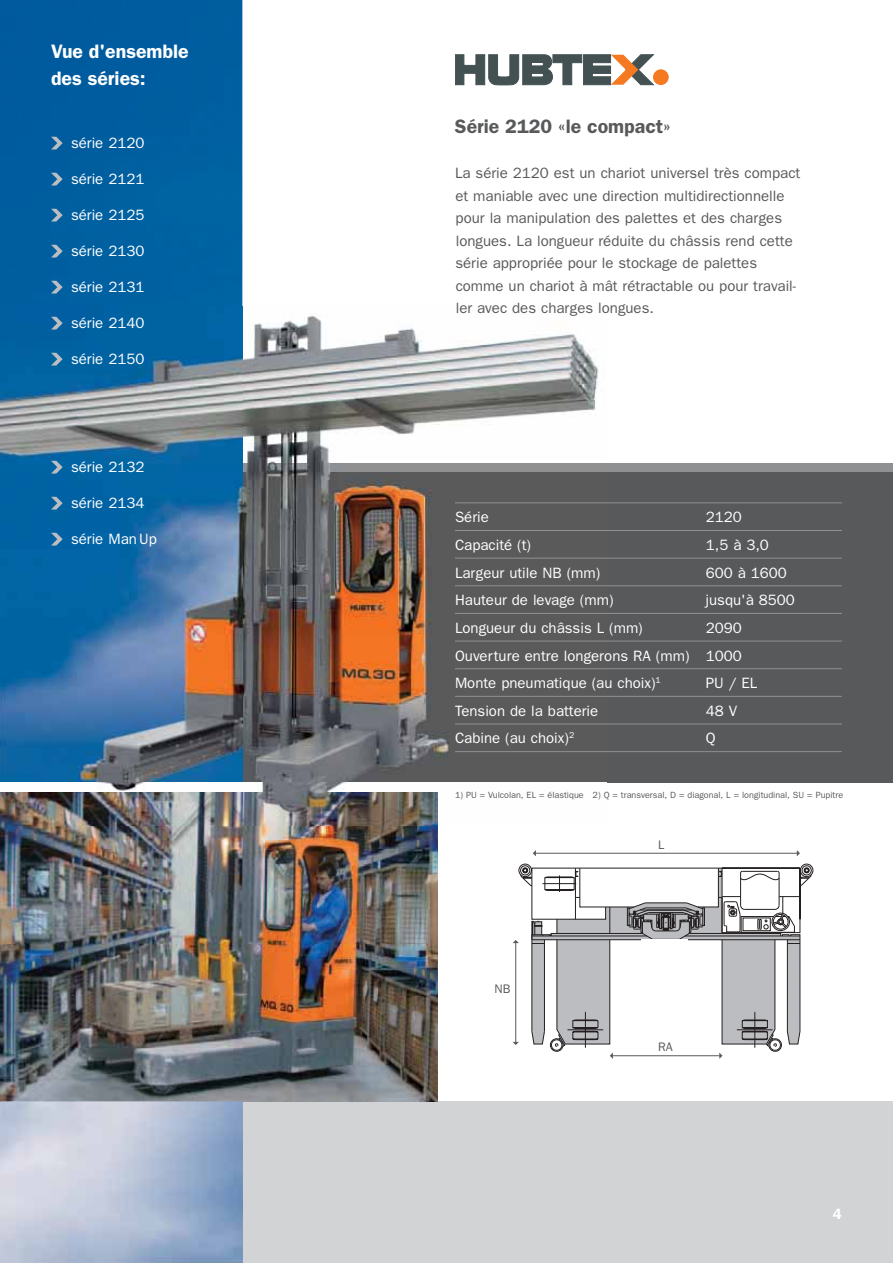
<style>
.page{position:relative;width:893px;height:1263px;background:#fff}
.page>*{position:absolute;margin:0;border:0;box-sizing:border-box;transform-origin:0 0}
.t1{font:600 19.5px/27px "Franklin Gothic";color:#fff}
.t2{font:600 19.5px "Franklin Gothic";color:#58595b}
.t3{font:15px/27.6px "Franklin Gothic";color:#fff;text-align:justify}
.t4{font:15px/22.5px "Franklin Gothic";color:#58595b}
.t5{font:600 15px "Franklin Gothic";color:#fff}
.t6{font:12.45px "Franklin Gothic";color:#58595b}
.t7{font:9px "Franklin Gothic";color:#58595b}
</style>
<div class="page">
<div style="left:0;top:1101px;width:893px;height:162px;background:#d1d3d4"></div>
<div style="left:0;top:472px;width:893px;height:310px;background:#58595b"></div>
<div style="left:653px;top:69px;width:16px;height:16px;background:#f47920;border-radius:50%"></div>
<svg style="left:455px;top:55px;width:199px;height:30px"></svg>
<div style="left:0;top:0;width:242px;height:306px;background:#005d9f"></div>
<img style="left:0;top:1101px;width:242px;height:162px">
<img style="left:0;top:792px;width:438px;height:309px">
<img style="left:242px;top:306px;width:357px;height:519px">
<img style="left:242px;top:463px;width:364px;height:319px">
<img style="left:0;top:306px;width:242px;height:477px">
<img style="left:103px;top:783px;width:496px;height:8px">
<hr style="left:535px;top:853px;width:262px;height:1px;background:#58595b">
<svg style="left:533px;top:850px;width:3px;height:6px"></svg>
<svg style="left:797px;top:850px;width:3px;height:6px"></svg>
<svg style="left:513px;top:863px;width:301px;height:196px"></svg>
<svg style="left:51px;top:137px;width:12px;height:12px"></svg>
<svg style="left:51px;top:173px;width:12px;height:12px"></svg>
<svg style="left:51px;top:209px;width:12px;height:12px"></svg>
<svg style="left:51px;top:245px;width:12px;height:12px"></svg>
<svg style="left:51px;top:281px;width:12px;height:12px"></svg>
<svg style="left:51px;top:317px;width:12px;height:12px"></svg>
<svg style="left:51px;top:353px;width:12px;height:12px"></svg>
<svg style="left:51px;top:461px;width:12px;height:12px"></svg>
<svg style="left:51px;top:497px;width:12px;height:12px"></svg>
<svg style="left:51px;top:533px;width:12px;height:12px"></svg>
<hr style="left:455px;top:530px;width:251px;height:1px;background:#8e9092">
<hr style="left:455px;top:558px;width:251px;height:1px;background:#8e9092">
<hr style="left:455px;top:585px;width:251px;height:1px;background:#8e9092">
<hr style="left:455px;top:613px;width:251px;height:1px;background:#8e9092">
<hr style="left:455px;top:641px;width:251px;height:1px;background:#8e9092">
<hr style="left:455px;top:668px;width:251px;height:1px;background:#8e9092">
<hr style="left:455px;top:696px;width:251px;height:1px;background:#8e9092">
<hr style="left:455px;top:724px;width:251px;height:1px;background:#8e9092">
<hr style="left:455px;top:751px;width:251px;height:1px;background:#8e9092">
<hr style="left:455px;top:502px;width:387px;height:1px;background:#8e9092">
<hr style="left:706px;top:530px;width:136px;height:1px;background:#8e9092">
<hr style="left:706px;top:558px;width:136px;height:1px;background:#8e9092">
<hr style="left:706px;top:585px;width:136px;height:1px;background:#8e9092">
<hr style="left:706px;top:613px;width:136px;height:1px;background:#8e9092">
<hr style="left:706px;top:641px;width:136px;height:1px;background:#8e9092">
<hr style="left:706px;top:668px;width:136px;height:1px;background:#8e9092">
<hr style="left:706px;top:696px;width:136px;height:1px;background:#8e9092">
<hr style="left:706px;top:724px;width:136px;height:1px;background:#8e9092">
<hr style="left:706px;top:751px;width:136px;height:1px;background:#8e9092">
<h1 class="t1" style="left:51px;top:40px;width:139px">Vue d'ensemble des séries:</h1>
<p class="t3" style="left:71px;top:131px;width:75px">série 2120</p>
<p class="t3" style="left:71px;top:167px;width:75px">série 2121</p>
<p class="t3" style="left:71px;top:203px;width:75px">série 2125</p>
<p class="t3" style="left:71px;top:239px;width:75px">série 2130</p>
<p class="t3" style="left:71px;top:275px;width:75px">série 2131</p>
<p class="t3" style="left:71px;top:311px;width:75px">série 2140</p>
<p class="t3" style="left:71px;top:347px;width:75px">série 2150</p>
<p class="t3" style="left:71px;top:455px;width:75px">série 2132</p>
<p class="t3" style="left:71px;top:491px;width:75px">série 2134</p>
<p class="t3" style="left:71px;top:527px;width:87px">série Man Up</p>
<h1 class="t2" style="left:455px;top:120px;width:218px">Série 2120 «le compact»</h1>
<p class="t4" style="left:455px;top:163px;width:347px">La série 2120 est un chariot universel très compact et maniable avec une direction multidirectionnelle pour la manipulation des palettes et des charges longues. La longueur réduite du châssis rend cette série appropriée pour le stockage de palettes comme un chariot à mât rétractable ou pour travail&shy;ler avec des charges longues.</p>
<p class="t3" style="left:455px;top:505px;width:35px">Série</p>
<p class="t3" style="left:706px;top:505px;width:38px">2120</p>
<p class="t3" style="left:455px;top:532px;width:78px">Capacité (t)</p>
<p class="t3" style="left:706px;top:532px;width:65px">1,5 à 3,0</p>
<p class="t3" style="left:455px;top:560px;width:147px">Largeur utile NB (mm)</p>
<p class="t3" style="left:706px;top:560px;width:83px">600 à 1600</p>
<p class="t3" style="left:455px;top:588px;width:160px">Hauteur de levage (mm)</p>
<p class="t3" style="left:706px;top:588px;width:90px">jusqu'à 8500</p>
<p class="t3" style="left:455px;top:615px;width:189px">Longueur du châssis L (mm)</p>
<p class="t3" style="left:455px;top:615px;width:288px;text-indent:251px">2090<br>Ouverture entre longerons RA (mm) 1000<br>Monte pneumatique (au choix)<sup>1</sup></p>
<p class="t3" style="left:706px;top:670px;width:53px">PU / EL</p>
<p class="t3" style="left:455px;top:698px;width:145px">Tension de la batterie</p>
<p class="t3" style="left:706px;top:698px;width:33px">48 V</p>
<p class="t3" style="left:455px;top:726px;width:121px">Cabine (au choix)<sup>2</sup></p>
<p class="t3" style="left:706px;top:726px;width:11px">Q</p>
<p class="t7" style="left:455px;top:792px;width:390px">1) PU = Vulcolan, EL = élastique 2) Q = transversal, D = diagonal, L = longitudinal, SU = Pupitre</p>
<p class="t6" style="left:495px;top:985px;width:17px">NB</p>
<p class="t6" style="left:658px;top:840px;width:8px">L</p>
<p class="t6" style="left:658px;top:1043px;width:16px">RA</p>
<p class="t5" style="left:833px;top:1209px;width:10px">4</p>
</div>
